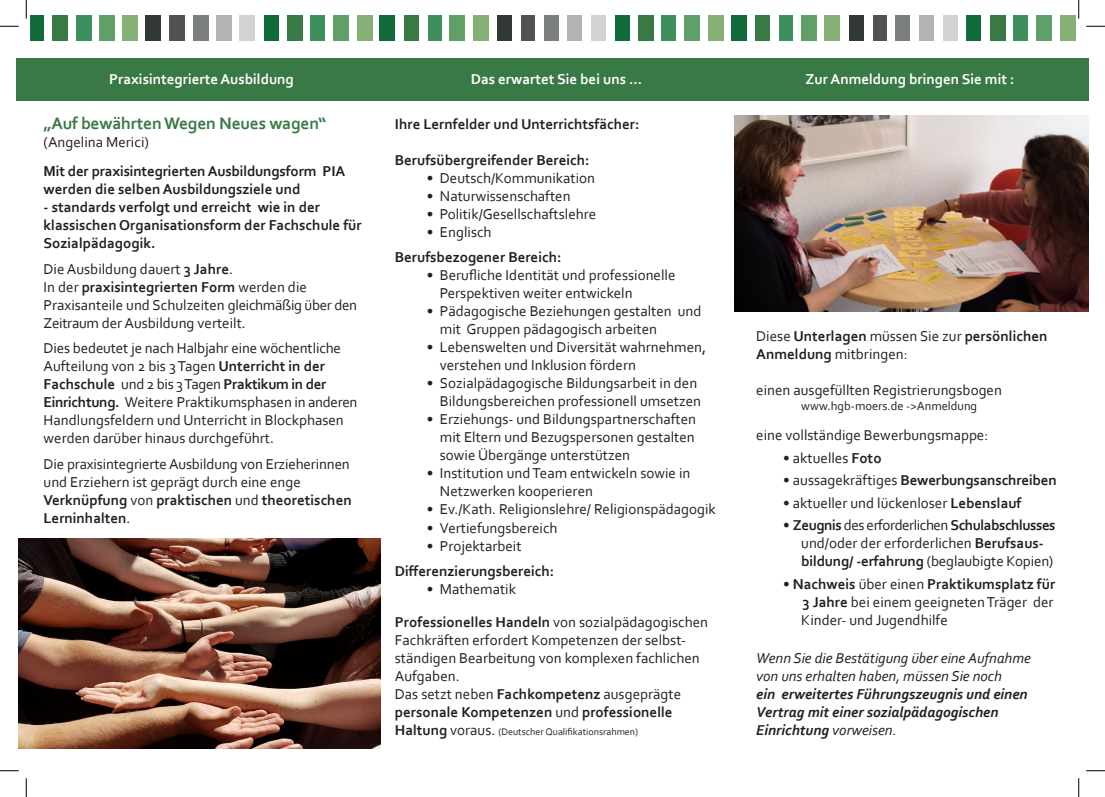
<style>
.page{position:relative;width:1105px;height:797px;background:#fff}
.page>*{position:absolute;margin:0;border:0;box-sizing:border-box;transform-origin:0 0}
.t1{font:700 17.5px "Corbel";letter-spacing:-.01em;color:#397945}
.t2{font:15px/18px "Corbel";color:#231f20}
.t3{font:700 15px/18px "Corbel";color:#231f20}
.t4{font:italic 700 15px "Corbel";color:#231f20}
.t5{font:700 15px "Corbel";color:#fff}
.t6{font:italic 15px/18px "Corbel";color:#231f20}
.t7{font:700 15px "Corbel";letter-spacing:-.03em;color:#231f20}
.t8{font:12.5px "Corbel";color:#231f20}
.t9{font:10px "Corbel";color:#231f20}
.s1{font-weight:700}
.s2{font-weight:400}
.s3{font-weight:700;font-size:15px}
.s4{font-size:15px}
</style>
<div class="page">
<div style="left:16px;top:58px;width:371px;height:43px;background:#397945"></div>
<div style="left:30px;top:16px;width:14px;height:25px;background:#106c3b"></div>
<div style="left:52px;top:16px;width:15px;height:25px;background:#397945"></div>
<div style="left:76px;top:16px;width:15px;height:25px;background:#3e8f5e"></div>
<div style="left:100px;top:16px;width:15px;height:25px;background:#619f68"></div>
<div style="left:123px;top:16px;width:15px;height:25px;background:#86b176"></div>
<div style="left:146px;top:16px;width:15px;height:25px;background:#323738"></div>
<div style="left:170px;top:16px;width:15px;height:25px;background:#4f5152"></div>
<div style="left:194px;top:16px;width:15px;height:25px;background:#7c7f80"></div>
<div style="left:216px;top:16px;width:15px;height:25px;background:#b1b3b4"></div>
<div style="left:240px;top:16px;width:15px;height:25px;background:#d1d2d2"></div>
<div style="left:264px;top:16px;width:14px;height:25px;background:#106c3b"></div>
<div style="left:287px;top:16px;width:15px;height:25px;background:#397945"></div>
<div style="left:310px;top:16px;width:15px;height:25px;background:#3e8f5e"></div>
<div style="left:334px;top:16px;width:15px;height:25px;background:#619f68"></div>
<div style="left:357px;top:16px;width:15px;height:25px;background:#86b176"></div>
<div style="left:497px;top:16px;width:15px;height:25px;background:#323738"></div>
<div style="left:521px;top:16px;width:14px;height:25px;background:#4f5152"></div>
<div style="left:544px;top:16px;width:14px;height:25px;background:#7c7f80"></div>
<div style="left:567px;top:16px;width:15px;height:25px;background:#b1b3b4"></div>
<div style="left:591px;top:16px;width:15px;height:25px;background:#d1d2d2"></div>
<div style="left:380px;top:16px;width:15px;height:25px;background:#106c3b"></div>
<div style="left:404px;top:16px;width:14px;height:25px;background:#397945"></div>
<div style="left:428px;top:16px;width:13px;height:25px;background:#3e8f5e"></div>
<div style="left:450px;top:16px;width:15px;height:25px;background:#619f68"></div>
<div style="left:474px;top:16px;width:15px;height:25px;background:#86b176"></div>
<div style="left:615px;top:16px;width:15px;height:25px;background:#106c3b"></div>
<div style="left:638px;top:16px;width:16px;height:25px;background:#397945"></div>
<div style="left:661px;top:16px;width:15px;height:25px;background:#3e8f5e"></div>
<div style="left:685px;top:16px;width:15px;height:25px;background:#619f68"></div>
<div style="left:709px;top:16px;width:15px;height:25px;background:#86b176"></div>
<div style="left:849px;top:16px;width:14px;height:25px;background:#323738"></div>
<div style="left:873px;top:16px;width:13px;height:25px;background:#4f5152"></div>
<div style="left:895px;top:16px;width:15px;height:25px;background:#7c7f80"></div>
<div style="left:919px;top:16px;width:15px;height:25px;background:#b1b3b4"></div>
<div style="left:943px;top:16px;width:14px;height:25px;background:#d1d2d2"></div>
<div style="left:731px;top:16px;width:15px;height:25px;background:#106c3b"></div>
<div style="left:755px;top:16px;width:15px;height:25px;background:#397945"></div>
<div style="left:779px;top:16px;width:14px;height:25px;background:#3e8f5e"></div>
<div style="left:801px;top:16px;width:15px;height:25px;background:#619f68"></div>
<div style="left:825px;top:16px;width:15px;height:25px;background:#86b176"></div>
<div style="left:966px;top:16px;width:15px;height:25px;background:#106c3b"></div>
<div style="left:990px;top:16px;width:15px;height:25px;background:#397945"></div>
<div style="left:1013px;top:16px;width:14px;height:25px;background:#3e8f5e"></div>
<div style="left:1036px;top:16px;width:15px;height:25px;background:#619f68"></div>
<div style="left:1060px;top:16px;width:15px;height:25px;background:#86b176"></div>
<img style="left:735px;top:116px;width:353px;height:195px">
<div style="left:731px;top:58px;width:358px;height:43px;background:#397945"></div>
<div style="left:379px;top:58px;width:355px;height:43px;background:#397945"></div>
<img style="left:18px;top:538px;width:363px;height:210px">
<svg style="left:0;top:25px;width:19px;height:2px"></svg>
<svg style="left:1086px;top:25px;width:19px;height:2px"></svg>
<svg style="left:0;top:770px;width:19px;height:1px"></svg>
<svg style="left:1086px;top:770px;width:19px;height:1px"></svg>
<svg style="left:25px;top:0;width:2px;height:19px"></svg>
<svg style="left:25px;top:778px;width:2px;height:19px"></svg>
<svg style="left:1078px;top:0;width:1px;height:19px"></svg>
<svg style="left:1078px;top:778px;width:1px;height:19px"></svg>
<p class="t5" style="left:109px;top:69px;width:186px">Praxisintegrierte Ausbildung</p>
<p class="t1" style="left:44px;top:112px;width:284px">„Auf bewährten Wegen Neues wagen“</p>
<p class="t2" style="left:44px;top:132px;width:107px">(Angelina Merici)</p>
<p class="t3" style="left:44px;top:162px;width:303px">Mit der praxisintegrierten Ausbildungsform PIA werden die selben Ausbildungsziele und</p>
<p class="t3" style="left:44px;top:198px;width:278px">- standards verfolgt und erreicht wie in der</p>
<p class="t3" style="left:44px;top:216px;width:320px">klassischen Organisationsform der Fachschule für<br>Sozialpädagogik.</p>
<p class="t2" style="left:44px;top:259px;width:191px">Die Ausbildung dauert <span class="s1">3 Jahre</span>.</p>
<p class="t3" style="left:44px;top:277px;width:265px"><span class="s2">In der</span> praxisintegrierten Form <span class="s2">werden die</span></p>
<p class="t2" style="left:44px;top:295px;width:315px">Praxisanteile und Schulzeiten gleichmäßig über den<br>Zeitraum der Ausbildung verteilt.</p>
<p class="t2" style="left:44px;top:339px;width:315px">Dies bedeutet je nach Halbjahr eine wöchentliche Aufteilung von 2 bis 3 Tagen <span class="s1">Unterricht in der Fachschule</span> und 2 bis 3 Tagen <span class="s1">Praktikum in der Einrichtung.</span> Weitere Praktikumsphasen in anderen Handlungsfeldern und Unterricht in Blockphasen werden darüber hinaus durchgeführt.</p>
<p class="t2" style="left:44px;top:454px;width:308px">Die praxisintegrierte Ausbildung von Erzieherinnen und Erziehern ist geprägt durch eine enge</p>
<p class="t3" style="left:44px;top:490px;width:310px">Verknüpfung <span class="s2">von</span> praktischen <span class="s2">und</span> theoretischen<br>Lerninhalten<span class="s2">.</span></p>
<p class="t5" style="left:471px;top:69px;width:173px">Das erwartet Sie bei uns ...</p>
<p class="t5" style="left:806px;top:69px;width:210px">Zur Anmeldung bringen Sie mit :</p>
<p class="t3" style="left:395px;top:114px;width:246px">Ihre Lernfelder und Unterrichtsfächer:</p>
<p class="t3" style="left:395px;top:150px;width:196px">Berufsübergreifender Bereich:</p>
<p class="t2" style="left:427px;top:168px;width:170px">• Deutsch/Kommunikation</p>
<p class="t2" style="left:427px;top:186px;width:145px">• Naturwissenschaften</p>
<p class="t2" style="left:427px;top:204px;width:171px">• Politik/Gesellschaftslehre</p>
<p class="t2" style="left:427px;top:222px;width:66px">• Englisch</p>
<p class="t3" style="left:395px;top:248px;width:168px">Berufsbezogener Bereich:</p>
<p class="t2" style="left:427px;top:266px;width:250px">• Berufliche Identität und professionelle</p>
<p class="t2" style="left:440px;top:284px;width:194px">Perspektiven weiter entwickeln</p>
<p class="t2" style="left:440px;top:302px;width:263px;text-indent:-13px">• Pädagogische Beziehungen gestalten und mit Gruppen pädagogisch arbeiten</p>
<p class="t2" style="left:440px;top:338px;width:268px;text-indent:-13px">• Lebenswelten und Diversität wahrnehmen, verstehen und Inklusion fördern</p>
<p class="t2" style="left:427px;top:374px;width:276px;text-align:right">• Sozialpädagogische Bildungsarbeit in den<br>Bildungsbereichen professionell umsetzen</p>
<p class="t2" style="left:440px;top:410px;width:258px;text-align:justify;text-indent:-13px">• Erziehungs- und Bildungspartnerschaften mit Eltern und Bezugspersonen gestalten sowie Übergänge unterstützen</p>
<p class="t2" style="left:440px;top:464px;width:252px;text-indent:-13px">• Institution und Team entwickeln sowie in<br>Netzwerken kooperieren</p>
<p class="t2" style="left:427px;top:500px;width:291px">• Ev./Kath. Religionslehre/ Religionspädagogik</p>
<p class="t2" style="left:427px;top:518px;width:132px">• Vertiefungsbereich</p>
<p class="t2" style="left:427px;top:536px;width:96px">• Projektarbeit</p>
<p class="t3" style="left:395px;top:561px;width:161px">Differenzierungsbereich:</p>
<p class="t2" style="left:427px;top:579px;width:91px">• Mathematik</p>
<p class="t2" style="left:395px;top:612px;width:315px"><span class="s1">Professionelles Handeln</span> von sozialpädagogischen Fachkräften erfordert Kompetenzen der selbst&shy;ständigen Bearbeitung von komplexen fachlichen Aufgaben.</p>
<p class="t2" style="left:395px;top:684px;width:288px">Das setzt neben <span class="s1">Fachkompetenz</span> ausgeprägte</p>
<p class="t3" style="left:395px;top:702px;width:279px">personale Kompetenzen <span class="s2">und</span> professionelle</p>
<p class="t9" style="left:395px;top:725px;width:245px"><span class="s3">Haltung</span> <span class="s4">voraus.</span> (Deutscher Qualifikationsrahmen)</p>
<p class="t3" style="left:756px;top:326px;width:293px"><span class="s2">Diese</span> Unterlagen <span class="s2">müssen Sie zur</span> persönlichen<br>Anmeldung <span class="s2">mitbringen:</span></p>
<p class="t2" style="left:756px;top:380px;width:247px">einen ausgefüllten Registrierungsbogen</p>
<p class="t8" style="left:801px;top:397px;width:177px">www.hgb-moers.de -&gt;Anmeldung</p>
<p class="t2" style="left:756px;top:426px;width:234px">eine vollständige Bewerbungsmappe:</p>
<p class="t2" style="left:783px;top:448px;width:100px">• aktuelles <span class="s1">Foto</span></p>
<p class="t3" style="left:783px;top:471px;width:275px"><span class="s2">• aussagekräftiges</span> Bewerbungsanschreiben</p>
<p class="t2" style="left:783px;top:493px;width:240px">• aktueller und lückenloser <span class="s1">Lebenslauf</span></p>
<p class="t7" style="left:783px;top:516px;width:274px"><span class="s2">•</span> Zeugnis <span class="s2">des erforderlichen</span> Schulabschlusses</p>
<p class="t2" style="left:801px;top:534px;width:254px">und/oder der erforderlichen <span class="s1">Berufsaus&shy;bildung/ -erfahrung</span> (beglaubigte Kopien)</p>
<p class="t3" style="left:783px;top:574px;width:274px"><span class="s2">•</span> Nachweis <span class="s2">über einen</span> Praktikumsplatz für</p>
<p class="t2" style="left:801px;top:592px;width:254px"><span class="s1">3 Jahre</span> bei einem geeigneten Träger der<br>Kinder- und Jugendhilfe</p>
<p class="t6" style="left:756px;top:648px;width:276px">Wenn Sie die Bestätigung über eine Aufnahme von uns erhalten haben, müssen Sie noch</p>
<p class="t4" style="left:756px;top:684px;width:273px">ein erweitertes Führungszeugnis und einen</p>
<p class="t4" style="left:756px;top:702px;width:244px">Vertrag mit einer sozialpädagogischen</p>
<p class="t4" style="left:756px;top:720px;width:142px">Einrichtung <span class="s2">vorweisen.</span></p>
</div>
